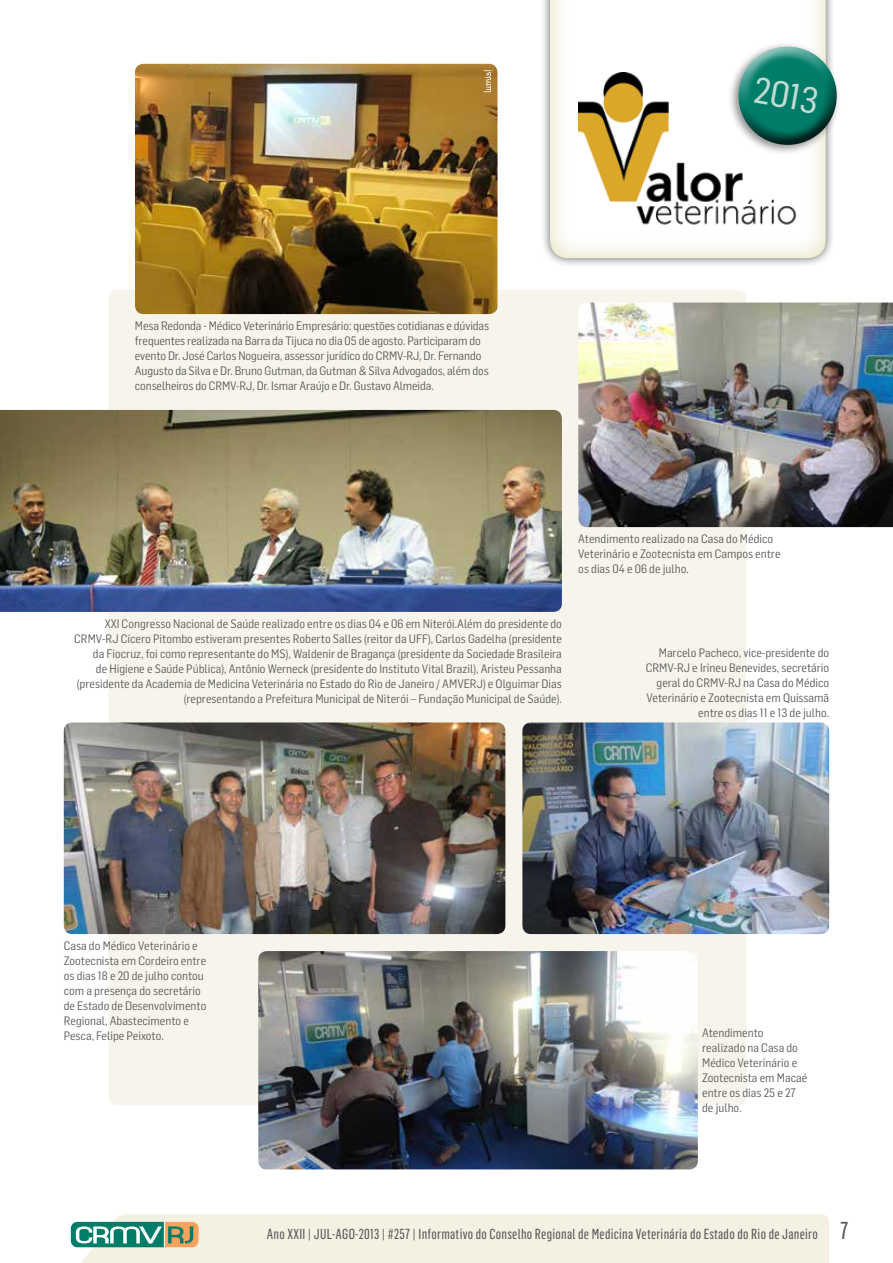
<style>
.page{position:relative;width:893px;height:1263px;background:#fff}
.page>*{position:absolute;margin:0;border:0;box-sizing:border-box;transform-origin:0 0}
.t1{font:36px "Flama Semicondensed Basic";color:#c2dbd5}
.t2{font:14.25px "Flama Condensed Basic";letter-spacing:.02em;color:#58595b}
.t3{font:12px/15px "Flama Semicondensed";color:#58595b}
.s1{font-size:24px}
</style>
<div class="page">
<div style="left:108px;top:290px;width:638px;height:815px;background:#f7f5eb;border-radius:9px"></div>
<div style="left:540px;top:0;width:295px;height:268px;background:#000;opacity:.6"></div>
<svg style="left:547px;top:0;width:279px;height:259px"></svg>
<img style="left:578px;top:72px;width:219px;height:155px">
<svg style="left:728px;top:36px;width:111px;height:118px"></svg>
<img style="left:135px;top:64px;width:362px;height:250px">
<img style="left:0;top:410px;width:562px;height:202px">
<img style="left:578px;top:303px;width:315px;height:224px">
<img style="left:64px;top:722px;width:441px;height:212px">
<img style="left:258px;top:951px;width:440px;height:218px">
<img style="left:522px;top:722px;width:307px;height:212px">
<svg style="left:484px;top:70px;width:9px;height:22px"></svg>
<svg style="left:70px;top:1214px;width:759px;height:49px;background:#e7eadb"></svg>
<h1 class="t1" style="left:758px;top:67px;width:66px;rotate:10deg">2013</h1>
<p class="t3" style="left:135px;top:317px;width:356px">Mesa Redonda - Médico Veterinário Empresário: questões cotidianas e dúvidas frequentes realizada na Barra da Tijuca no dia 05 de agosto. Participaram do evento Dr. José Carlos Nogueira, assessor jurídico do CRMV-RJ, Dr. Fernando Augusto da Silva e Dr. Bruno Gutman, da Gutman &amp; Silva Advogados, além dos conselheiros do CRMV-RJ, Dr. Ismar Araújo e Dr. Gustavo Almeida.</p>
<p class="t3" style="left:578px;top:530px;width:204px">Atendimento realizado na Casa do Médico<br>Veterinário e Zootecnista em Campos entre os dias 04 e 06 de julho.</p>
<p class="t3" style="left:74px;top:615px;width:489px;text-align:right">XXI Congresso Nacional de Saúde realizado entre os dias 04 e 06 em Niterói.Além do presidente do CRMV-RJ Cícero Pitombo estiveram presentes Roberto Salles (reitor da UFF), Carlos Gadelha (presidente da Fiocruz, foi como representante do MS), Waldenir de Bragança (presidente da Sociedade Brasileira<br>de Higiene e Saúde Pública), Antônio Werneck (presidente do Instituto Vital Brazil), Aristeu Pessanha (presidente da Academia de Medicina Veterinária no Estado do Rio de Janeiro / AMVERJ) e Olguimar Dias (representando a Prefeitura Municipal de Niterói – Fundação Municipal de Saúde).</p>
<p class="t3" style="left:646px;top:644px;width:185px;text-align:right">Marcelo Pacheco, vice-presidente do CRMV-RJ e Irineu Benevides, secretário geral do CRMV-RJ na Casa do Médico Veterinário e Zootecnista em Quissamã entre os dias 11 e 13 de julho.</p>
<p class="t3" style="left:64px;top:937px;width:144px">Casa do Médico Veterinário e<br>Zootecnista em Cordeiro entre os dias 18 e 20 de julho contou com a presença do secretário de Estado de Desenvolvimento<br>Regional, Abastecimento e<br>Pesca, Felipe Peixoto.</p>
<p class="t3" style="left:702px;top:1024px;width:107px">Atendimento realizado na Casa do<br>Médico Veterinário e<br>Zootecnista em Macaé entre os dias 25 e 27 de julho.</p>
<p class="t2" style="left:267px;top:1225px;width:583px">Ano XXII | JUL-AGO-2013 | #257 | Informativo do Conselho Regional de Medicina Veterinária do Estado do Rio de Janeiro <span class="s1">7</span></p>
</div>
